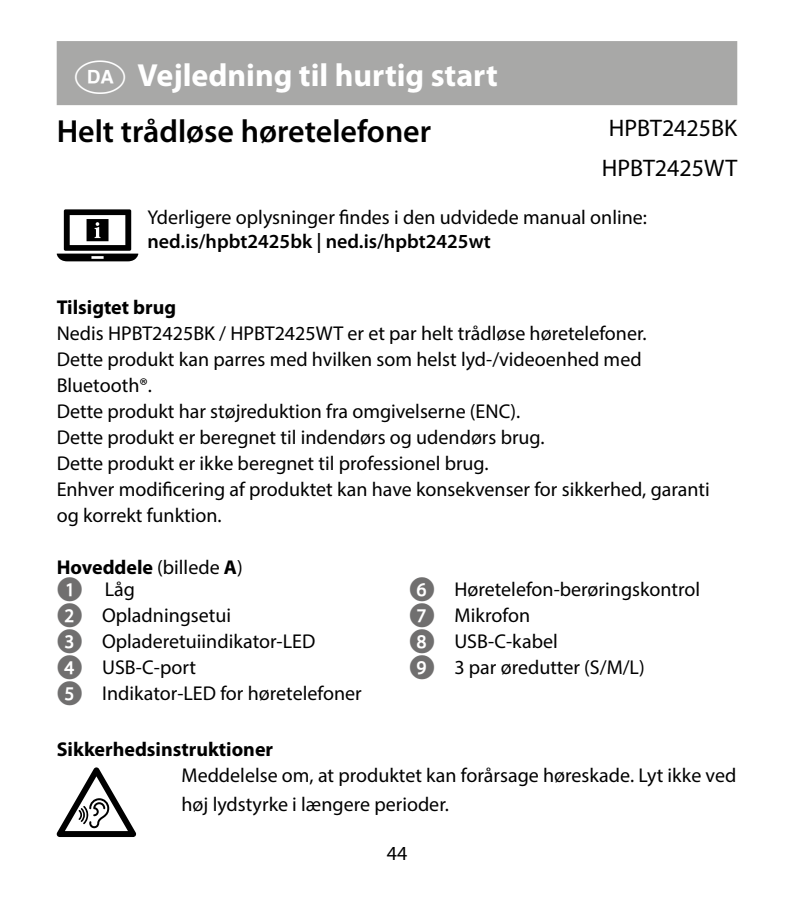
<style>
.page{position:relative;width:794px;height:908px;background:#fff}
.page>*{position:absolute;margin:0;border:0;box-sizing:border-box;transform-origin:0 0}
.t1{font:600 32px/55.2px "Myriad Pro";color:#000}
.t2{font:24px/40px "Myriad Pro";color:#000}
.t3{font:20px/26px "Myriad Pro";color:#000}
.t4{font:700 20px "Myriad Pro";color:#000}
.t5{font:600 20px "Myriad Pro";color:#000}
.s1{font-family:"manualise countrycodes";font-weight:400;font-size:48px;color:#fff}
.s2{font-weight:700;color:#fff}
.s3{font-weight:700}
.s4{font-family:"Manualise Call out Closed Glyphs Bold Bold";font-size:24px;color:#706f6f}
</style>
<div class="page">
<div style="left:57px;top:41px;width:680px;height:64px;background:#a8a8a7"></div>
<svg style="left:57px;top:209px;width:81px;height:52px"></svg>
<svg style="left:57px;top:767px;width:79px;height:69px"></svg>
<h1 class="t1" style="left:57px;top:47px;width:442px;text-indent:11px"><span class="s1">2</span> <span class="s2">Vejledning til hurtig start<br></span>Helt trådløse høretelefoner</h1>
<p class="t2" style="left:602px;top:107px;width:137px">HPBT2425BK<br>HPBT2425WT</p>
<p class="t3" style="left:147px;top:204px;width:501px">Yderligere oplysninger findes i den udvidede manual online:</p>
<p class="t5" style="left:147px;top:229px;width:345px">ned.is/hpbt2425bk | ned.is/hpbt2425wt</p>
<p class="t4" style="left:57px;top:294px;width:121px">Tilsigtet brug</p>
<p class="t3" style="left:57px;top:319px;width:654px">Nedis HPBT2425BK / HPBT2425WT er et par helt trådløse høretelefoner.<br>Dette produkt kan parres med hvilken som helst lyd-/videoenhed med Bluetooth®.<br>Dette produkt har støjreduktion fra omgivelserne (ENC).<br>Dette produkt er beregnet til indendørs og udendørs brug.<br>Dette produkt er ikke beregnet til professionel brug.<br>Enhver modificering af produktet kan have konsekvenser for sikkerhed, garanti og korrekt funktion.</p>
<p class="t3" style="left:57px;top:555px;width:187px;line-height:22px"><span class="s3">Hoveddele</span> (billede <span class="s3">A</span>)<br><span class="s4">1</span> Låg</p>
<p class="t3" style="left:57px;top:601px;width:306px"><span class="s4">2</span> Opladningsetui<br><span class="s4">3</span> Opladeretuiindikator-LED<br><span class="s4">4</span> USB-C-port<br><span class="s4">5</span> Indikator-LED for høretelefoner</p>
<p class="t3" style="left:409px;top:575px;width:293px"><span class="s4">6</span> Høretelefon-berøringskontrol<br><span class="s4">7</span> Mikrofon<br><span class="s4">8</span> USB-C-kabel<br><span class="s4">9</span> 3 par øredutter (S/M/L)</p>
<p class="t4" style="left:57px;top:736px;width:218px">Sikkerhedsinstruktioner</p>
<p class="t3" style="left:181px;top:761px;width:556px;line-height:28px">Meddelelse om, at produktet kan forårsage høreskade. Lyt ikke ved høj lydstyrke i længere perioder.</p>
<p class="t3" style="left:387px;top:839px;width:22px">44</p>
</div>
